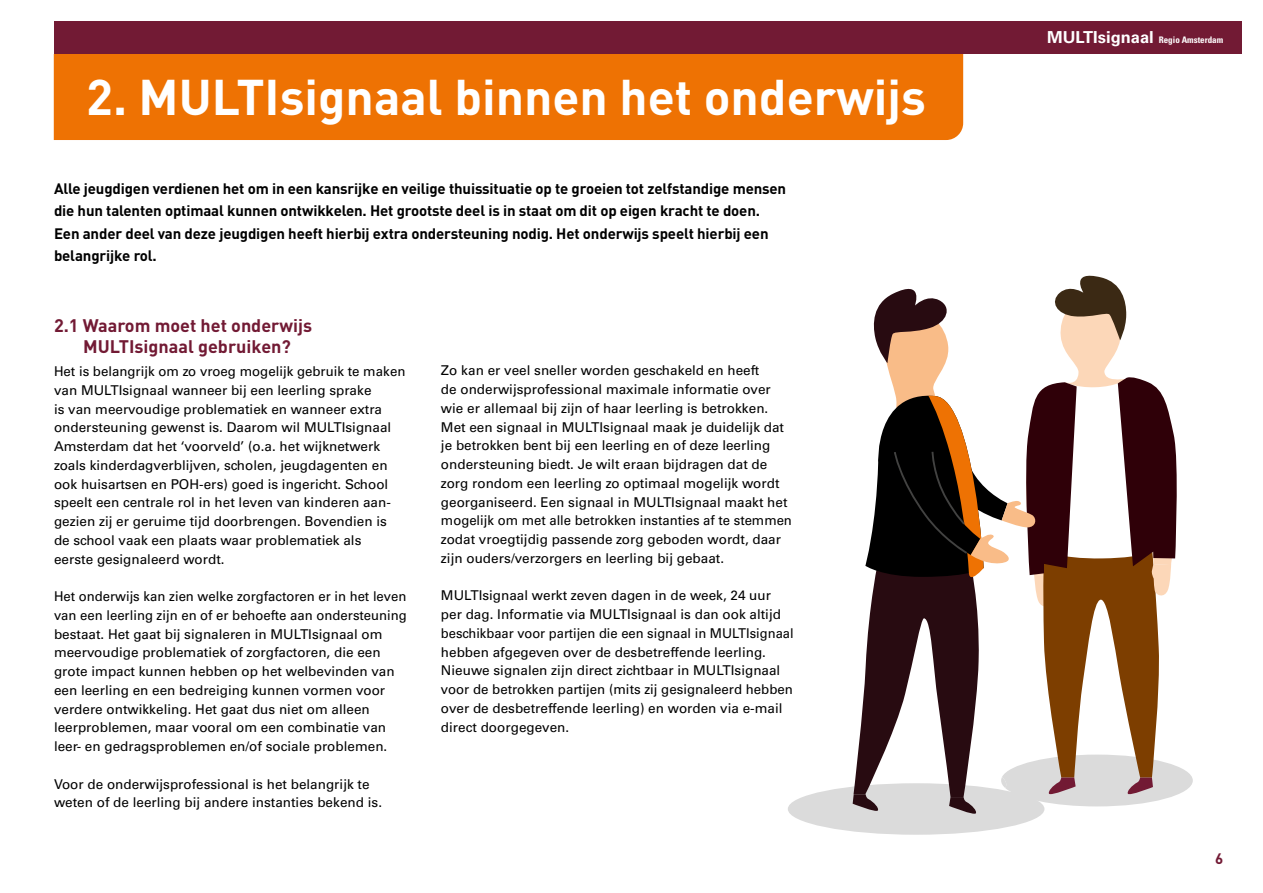
<style>
.page{position:relative;width:1263px;height:893px;background:#fff}
.page>*{position:absolute;margin:0;border:0;box-sizing:border-box;transform-origin:0 0}
.Heading_1{font:700 49.5px "DIN";color:#fff}
.t1{font:700 18px/21.6px "DIN";color:#721a34;text-align:center}
.Intro{font:700 15px/22.5px "DIN";letter-spacing:-.01em;color:#000}
.t2{font:700 15px "DIN";color:#721a34}
.t3{font:13.5px/18.8px "Univers";color:#000}
.t4{font:700 condensed 9px "Univers";color:#fff}
.s1{font-stretch:normal;font-size:16.5px}
</style>
<div class="page">
<div style="left:54px;top:21px;width:1188px;height:33px;background:#721a34"></div>
<div style="left:54px;top:54px;width:909px;height:86px;background:#ee7203"></div>
<div style="left:788px;top:783px;width:256px;height:52px;background:#dbdbdb;border-radius:50%"></div>
<svg style="left:853px;top:275px;width:340px;height:541px"></svg>
<h2 class="Heading_1" style="left:86px;top:65px;width:841px">2. MULTIsignaal binnen het onderwijs</h2>
<p class="Intro" style="left:54px;top:177px;width:734px">Alle jeugdigen verdienen het om in een kansrijke en veilige thuissituatie op te groeien tot zelfstandige mensen die hun talenten optimaal kunnen ontwikkelen. Het grootste deel is in staat om dit op eigen kracht te doen.<br>Een ander deel van deze jeugdigen heeft hierbij extra ondersteuning nodig. Het onderwijs speelt hierbij een belangrijke rol.</p>
<p class="t1" style="left:54px;top:313px;width:260px">2.1 Waarom moet het onderwijs<br>MULTIsignaal gebruiken?</p>
<p class="t3" style="left:54px;top:362px;width:353px">Het is belangrijk om zo vroeg mogelijk gebruik te maken van MULTIsignaal wanneer bij een leerling sprake<br>is van meervoudige problematiek en wanneer extra ondersteuning gewenst is. Daarom wil MULTIsignaal Amsterdam dat het ‘voorveld’ (o.a. het wijknetwerk zoals kinderdagverblijven, scholen, jeugdagenten en ook huisartsen en POH-ers) goed is ingericht. School speelt een centrale rol in het leven van kinderen aan&shy;gezien zij er geruime tijd doorbrengen. Bovendien is de school vaak een plaats waar problematiek als<br>eerste gesignaleerd wordt.</p>
<p class="t3" style="left:54px;top:587px;width:354px">Het onderwijs kan zien welke zorgfactoren er in het leven van een leerling zijn en of er behoefte aan ondersteuning bestaat. Het gaat bij signaleren in MULTIsignaal om meervoudige problematiek of zorgfactoren, die een grote impact kunnen hebben op het welbevinden van een leerling en een bedreiging kunnen vormen voor verdere ontwikkeling. Het gaat dus niet om alleen leerproblemen, maar vooral om een combinatie van leer- en gedragsproblemen en/of sociale problemen.</p>
<p class="t3" style="left:54px;top:775px;width:330px">Voor de onderwijsprofessional is het belangrijk te weten of de leerling bij andere instanties bekend is.</p>
<p class="t3" style="left:441px;top:361px;width:352px">Zo kan er veel sneller worden geschakeld en heeft<br>de onderwijsprofessional maximale informatie over wie er allemaal bij zijn of haar leerling is betrokken.<br>Met een signaal in MULTIsignaal maak je duidelijk dat je betrokken bent bij een leerling en of deze leerling ondersteuning biedt. Je wilt eraan bijdragen dat de zorg rondom een leerling zo optimaal mogelijk wordt georganiseerd. Een signaal in MULTIsignaal maakt het mogelijk om met alle betrokken instanties af te stemmen zodat vroegtijdig passende zorg geboden wordt, daar zijn ouders/verzorgers en leerling bij gebaat.</p>
<p class="t3" style="left:441px;top:586px;width:354px">MULTIsignaal werkt zeven dagen in de week, 24 uur per dag. Informatie via MULTIsignaal is dan ook altijd beschikbaar voor partijen die een signaal in MULTIsignaal hebben afgegeven over de desbetreffende leerling.<br>Nieuwe signalen zijn direct zichtbaar in MULTIsignaal voor de betrokken partijen (mits zij gesignaleerd hebben over de desbetreffende leerling) en worden via e-mail direct doorgegeven.</p>
<p class="t4" style="left:1047px;top:34px;width:178px"><span class="s1">MULTIsignaal</span> Regio Amsterdam</p>
<p class="t2" style="left:1215px;top:848px;width:10px">6</p>
</div>
